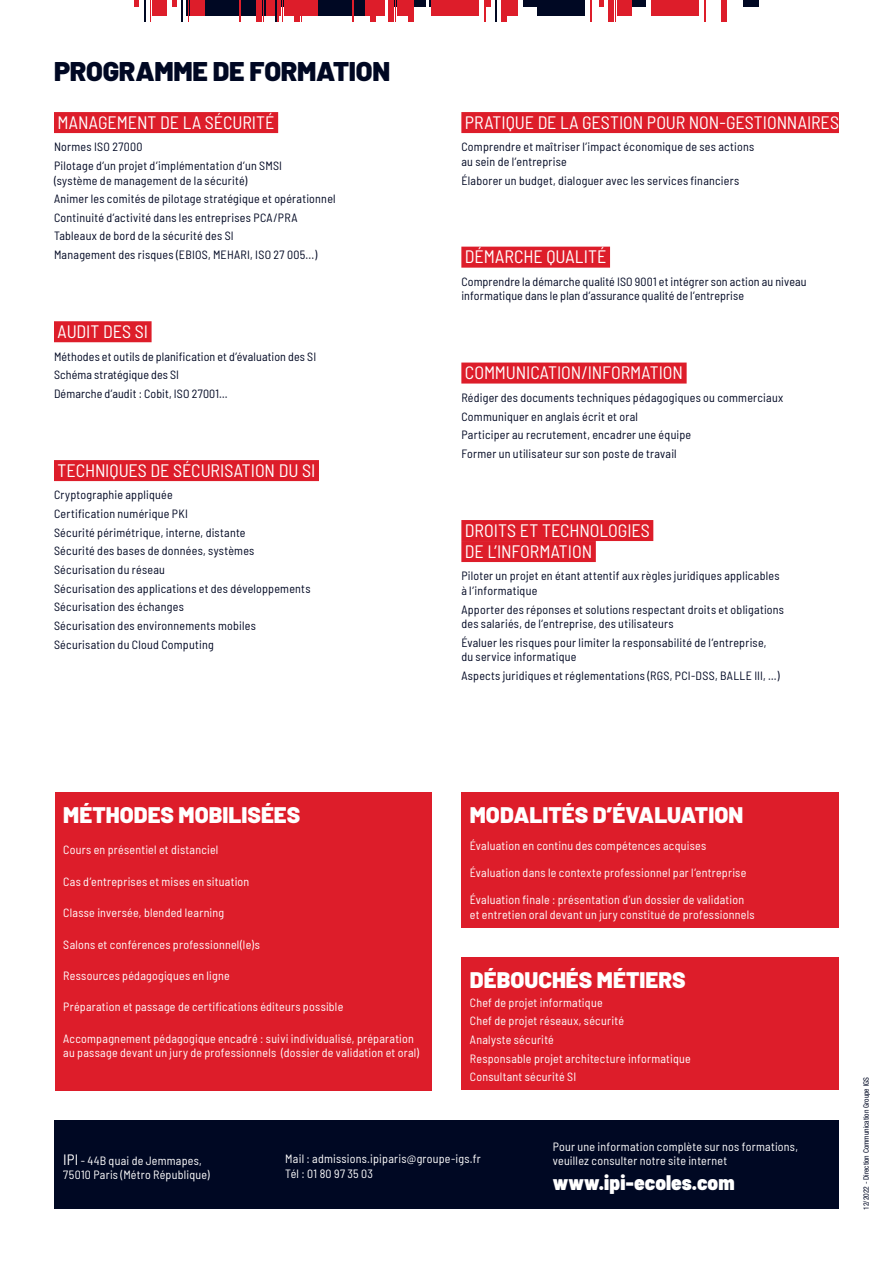
<style>
.page{position:relative;width:893px;height:1263px;background:#fff}
.page>*{position:absolute;margin:0;border:0;box-sizing:border-box;transform-origin:0 0}
.t1{font:900 27px "Barlow";letter-spacing:-.01em;color:#000823}
.t2{font:900 22.5px "Barlow";color:#fff}
.t3{font:900 semi-condensed 21px "Barlow";letter-spacing:.005em;color:#fff}
.t4{font:semi-condensed 18px/21px "Barlow";letter-spacing:-.005em;color:#fff}
.t5{font:semi-condensed 12px/18.6px "Barlow";letter-spacing:.02em;color:#000823}
.t6{font:semi-condensed 12px/14.4px "Barlow";letter-spacing:.02em;color:#fff}
.t7{font:condensed 7.5px "Helvetica Neue";color:#000823}
.s1{font-size:15px}
</style>
<div class="page">
<div style="left:54px;top:112px;width:224px;height:21px;background:#dd1d2a"></div>
<div style="left:54px;top:321px;width:98px;height:21px;background:#dd1d2a"></div>
<div style="left:54px;top:460px;width:265px;height:21px;background:#dd1d2a"></div>
<div style="left:461px;top:112px;width:378px;height:21px;background:#dd1d2a"></div>
<div style="left:461px;top:247px;width:149px;height:21px;background:#dd1d2a"></div>
<div style="left:461px;top:363px;width:226px;height:21px;background:#dd1d2a"></div>
<div style="left:461px;top:520px;width:192px;height:21px;background:#dd1d2a"></div>
<div style="left:461px;top:541px;width:135px;height:21px;background:#dd1d2a"></div>
<div style="left:55px;top:792px;width:377px;height:298px;background:#dd1d2a"></div>
<div style="left:461px;top:792px;width:378px;height:135px;background:#dd1d2a"></div>
<div style="left:461px;top:957px;width:378px;height:133px;background:#dd1d2a"></div>
<div style="left:54px;top:1120px;width:785px;height:89px;background:#000823"></div>
<div style="left:392px;top:0;width:15px;height:7px;background:#000823"></div>
<div style="left:430px;top:0;width:15px;height:7px;background:#000823"></div>
<div style="left:523px;top:0;width:16px;height:7px;background:#000823"></div>
<div style="left:743px;top:0;width:16px;height:7px;background:#000823"></div>
<div style="left:410px;top:0;width:15px;height:7px;background:#000823"></div>
<div style="left:630px;top:0;width:15px;height:7px;background:#000823"></div>
<svg style="left:486px;top:0;width:4px;height:7px"></svg>
<div style="left:299px;top:0;width:48px;height:16px;background:#dd1d2a"></div>
<div style="left:337px;top:0;width:48px;height:16px;background:#dd1d2a"></div>
<div style="left:431px;top:0;width:48px;height:16px;background:#dd1d2a"></div>
<div style="left:651px;top:0;width:48px;height:16px;background:#dd1d2a"></div>
<div style="left:186px;top:0;width:48px;height:16px;background:#000823"></div>
<div style="left:224px;top:0;width:48px;height:16px;background:#000823"></div>
<div style="left:317px;top:0;width:48px;height:16px;background:#000823"></div>
<div style="left:537px;top:0;width:48px;height:16px;background:#000823"></div>
<div style="left:266px;top:0;width:14px;height:16px;background:#dd1d2a"></div>
<div style="left:304px;top:0;width:14px;height:16px;background:#dd1d2a"></div>
<div style="left:397px;top:0;width:15px;height:16px;background:#dd1d2a"></div>
<div style="left:617px;top:0;width:15px;height:16px;background:#dd1d2a"></div>
<div style="left:152px;top:0;width:15px;height:16px;background:#dd1d2a"></div>
<div style="left:190px;top:0;width:15px;height:16px;background:#dd1d2a"></div>
<div style="left:284px;top:0;width:14px;height:16px;background:#dd1d2a"></div>
<div style="left:504px;top:0;width:14px;height:16px;background:#dd1d2a"></div>
<div style="left:370px;top:0;width:5px;height:22px;background:#dd1d2a"></div>
<div style="left:408px;top:0;width:5px;height:22px;background:#dd1d2a"></div>
<div style="left:502px;top:0;width:5px;height:22px;background:#dd1d2a"></div>
<div style="left:722px;top:0;width:5px;height:22px;background:#dd1d2a"></div>
<div style="left:257px;top:0;width:5px;height:22px;background:#dd1d2a"></div>
<div style="left:294px;top:0;width:6px;height:22px;background:#dd1d2a"></div>
<hr style="left:275px;top:0;width:2px;height:22px;background:#000823">
<hr style="left:495px;top:0;width:2px;height:22px;background:#000823">
<svg style="left:353px;top:0;width:1px;height:22px"></svg>
<hr style="left:484px;top:0;width:2px;height:22px;background:#dd1d2a">
<svg style="left:704px;top:0;width:1px;height:22px"></svg>
<hr style="left:239px;top:0;width:2px;height:22px;background:#dd1d2a">
<svg style="left:591px;top:0;width:1px;height:22px"></svg>
<svg style="left:388px;top:0;width:8px;height:22px"></svg>
<svg style="left:599px;top:0;width:17px;height:22px"></svg>
<svg style="left:134px;top:0;width:17px;height:22px"></svg>
<svg style="left:172px;top:0;width:17px;height:22px"></svg>
<svg style="left:277px;top:0;width:7px;height:22px"></svg>
<h1 class="t1" style="left:54px;top:54px;width:338px">PROGRAMME DE FORMATION</h1>
<h3 class="t4" style="left:58px;top:111px;width:218px">MANAGEMENT DE LA SÉCURITÉ</h3>
<p class="t5" style="left:54px;top:137px;width:230px">Normes ISO 27000<br>Pilotage d’un projet d’implémentation d’un SMSI</p>
<p class="t5" style="left:54px;top:170px;width:283px">(système de management de la sécurité)<br>Animer les comités de pilotage stratégique et opérationnel Continuité d’activité dans les entreprises PCA/PRA Tableaux de bord de la sécurité des SI<br>Management des risques (EBIOS, MEHARI, ISO 27 005...)</p>
<h3 class="t4" style="left:58px;top:320px;width:92px">AUDIT DES SI</h3>
<p class="t5" style="left:54px;top:347px;width:264px">Méthodes et outils de planification et d’évaluation des SI<br>Schéma stratégique des SI<br>Démarche d’audit : Cobit, ISO 27001…</p>
<h3 class="t4" style="left:58px;top:459px;width:259px">TECHNIQUES DE SÉCURISATION DU SI</h3>
<p class="t5" style="left:54px;top:485px;width:258px">Cryptographie appliquée<br>Certification numérique PKI<br>Sécurité périmétrique, interne, distante<br>Sécurité des bases de données, systèmes Sécurisation du réseau<br>Sécurisation des applications et des développements Sécurisation des échanges<br>Sécurisation des environnements mobiles Sécurisation du Cloud Computing</p>
<h3 class="t4" style="left:465px;top:111px;width:376px">PRATIQUE DE LA GESTION POUR NON-GESTIONNAIRES</h3>
<p class="t5" style="left:461px;top:139px;width:294px;line-height:14.4px">Comprendre et maîtriser l’impact économique de ses actions au sein de l’entreprise</p>
<p class="t5" style="left:461px;top:170px;width:279px">Élaborer un budget, dialoguer avec les services financiers</p>
<h3 class="t4" style="left:465px;top:245px;width:143px">DÉMARCHE QUALITÉ</h3>
<p class="t5" style="left:461px;top:274px;width:347px;line-height:14.4px">Comprendre la démarche qualité ISO 9001 et intégrer son action au niveau informatique dans le plan d’assurance qualité de l’entreprise</p>
<h3 class="t4" style="left:465px;top:361px;width:220px">COMMUNICATION/INFORMATION</h3>
<p class="t5" style="left:461px;top:388px;width:323px">Rédiger des documents techniques pédagogiques ou commerciaux Communiquer en anglais écrit et oral<br>Participer au recrutement, encadrer une équipe<br>Former un utilisateur sur son poste de travail</p>
<h3 class="t4" style="left:465px;top:519px;width:186px">DROITS ET TECHNOLOGIES<br>DE L’INFORMATION</h3>
<p class="t5" style="left:461px;top:568px;width:320px;line-height:14.4px">Piloter un projet en étant attentif aux règles juridiques applicables à l’informatique</p>
<p class="t5" style="left:461px;top:601px;width:324px;line-height:14.4px">Apporter des réponses et solutions respectant droits et obligations des salariés, de l’entreprise, des utilisateurs</p>
<p class="t5" style="left:461px;top:634px;width:307px;line-height:14.4px">Évaluer les risques pour limiter la responsabilité de l’entreprise, du service informatique</p>
<p class="t5" style="left:461px;top:665px;width:320px">Aspects juridiques et réglementations (RGS, PCI-DSS, BALLE III, …)</p>
<h2 class="t2" style="left:63px;top:800px;width:239px">MÉTHODES MOBILISÉES</h2>
<p class="t6" style="left:63px;top:842px;width:157px">Cours en présentiel et distanciel</p>
<p class="t6" style="left:63px;top:874px;width:188px">Cas d’entreprises et mises en situation</p>
<p class="t6" style="left:63px;top:905px;width:163px">Classe inversée, blended learning</p>
<p class="t6" style="left:63px;top:936px;width:198px">Salons et conférences professionnel(le)s</p>
<p class="t6" style="left:63px;top:968px;width:168px">Ressources pédagogiques en ligne</p>
<p class="t6" style="left:63px;top:999px;width:282px">Préparation et passage de certifications éditeurs possible</p>
<p class="t6" style="left:63px;top:1031px;width:357px">Accompagnement pédagogique encadré : suivi individualisé, préparation au passage devant un jury de professionnels (dossier de validation et oral)</p>
<h2 class="t2" style="left:470px;top:800px;width:275px">MODALITÉS D’ÉVALUATION</h2>
<p class="t6" style="left:470px;top:838px;width:238px">Évaluation en continu des compétences acquises</p>
<p class="t6" style="left:470px;top:865px;width:278px">Évaluation dans le contexte professionnel par l’entreprise</p>
<p class="t6" style="left:470px;top:892px;width:286px">Évaluation finale : présentation d’un dossier de validation et entretien oral devant un jury constitué de professionnels</p>
<h2 class="t2" style="left:470px;top:965px;width:217px">DÉBOUCHÉS MÉTIERS</h2>
<p class="t6" style="left:470px;top:992px;width:223px;line-height:18.6px">Chef de projet informatique<br>Chef de projet réseaux, sécurité<br>Analyste sécurité<br>Responsable projet architecture informatique<br>Consultant sécurité SI</p>
<p class="t6" style="left:63px;top:1153px;width:148px"><span class="s1">IPI</span> - 44B quai de Jemmapes,<br>75010 Paris (Métro République)</p>
<p class="t6" style="left:285px;top:1151px;width:197px">Mail : admissions.ipiparis@groupe-igs.fr<br>Tél : 01 80 97 35 03</p>
<p class="t6" style="left:553px;top:1139px;width:247px">Pour une information complète sur nos formations, veuillez consulter notre site internet</p>
<h3 class="t3" style="left:553px;top:1169px;width:183px">www.ipi-ecoles.com</h3>
<p class="t7" style="left:862px;top:1210px;width:134px;rotate:-90deg">12/2022 - Direction Communication Groupe IGS</p>
</div>
